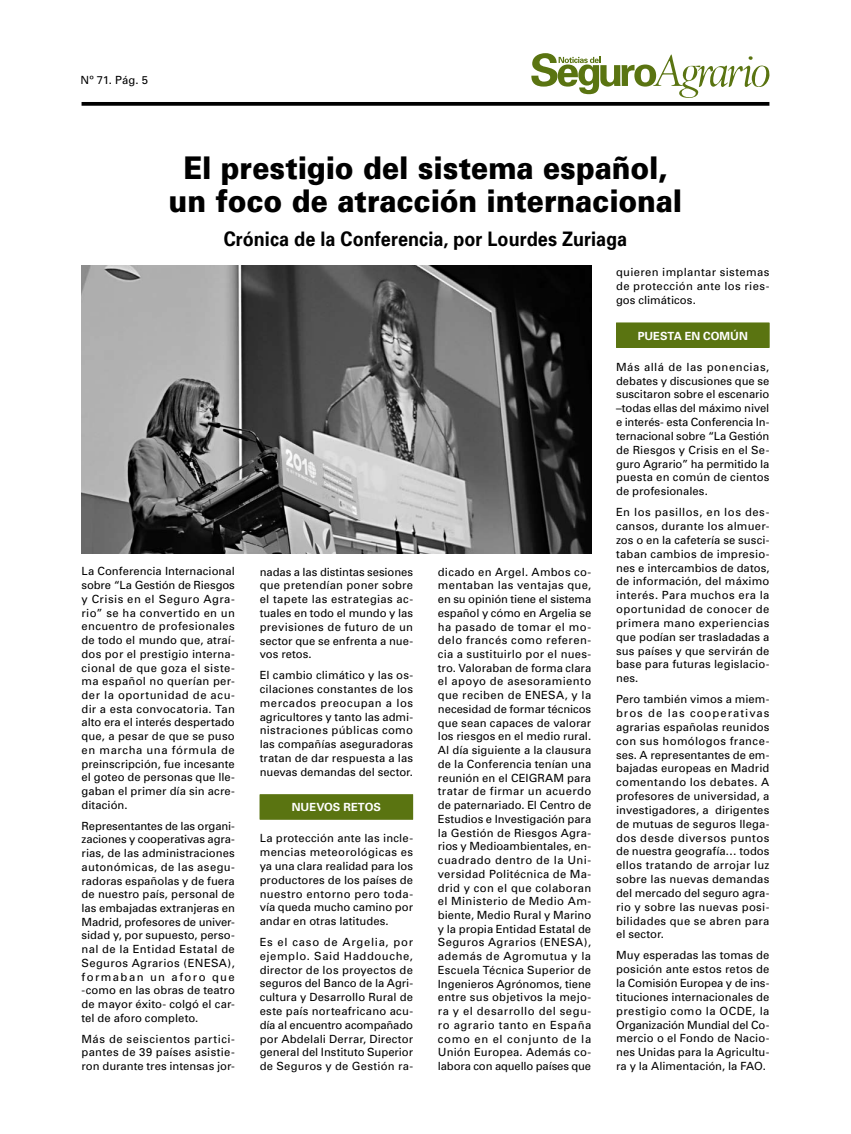
<style>
.page{position:relative;width:851px;height:1134px;background:#fff}
.page>*{position:absolute;margin:0;border:0;box-sizing:border-box;transform-origin:0 0}
.t1{font:900 31.25px/32.5px "Univers";letter-spacing:-.005em;color:#000;text-align:center;scale:.9 1}
.t2{font:700 20px "Univers";letter-spacing:.005em;color:#000;scale:.9 1}
.t3{font:11.25px/13.8px "Univers";letter-spacing:.005em;color:#000;text-align:justify}
.t4{font:700 11.25px "Univers";color:#fff}
</style>
<div class="page">
<svg style="left:81px;top:102px;width:688px;height:4px;background:#111"></svg>
<svg style="left:531px;top:53px;width:238px;height:45px"></svg>
<div style="left:260px;top:795px;width:153px;height:25px;background:#7a8e3f"></div>
<div style="left:260px;top:794px;width:153px;height:25px;background:#5a7411"></div>
<div style="left:616px;top:323px;width:153px;height:25px;background:#5a7411"></div>
<div style="left:616px;top:322px;width:153px;height:25px;background:#5a7411"></div>
<img style="left:81px;top:266px;width:510px;height:288px">
<p class="t3" style="left:80px;top:73px;width:69px">Nº 71. Pág. 5</p>
<h1 class="t1" style="left:169px;top:151px;width:572px">El prestigio del sistema español, un foco de atracción internacional</h1>
<h2 class="t2" style="left:224px;top:227px;width:450px">Crónica de la Conferencia, por Lourdes Zuriaga</h2>
<p class="t3" style="left:81px;top:565px;width:155px">La Conferencia Internacional sobre “La Gestión de Riesgos y Crisis en el Seguro Agra&shy;rio” se ha convertido en un encuentro de profesionales de todo el mundo que, atraí&shy;dos por el prestigio interna&shy;cional de que goza el siste&shy;ma español no querían per&shy;der la oportunidad de acu&shy;dir a esta convocatoria. Tan alto era el interés despertado que, a pesar de que se puso en marcha una fórmula de preinscripción, fue incesante el goteo de personas que lle&shy;gaban el primer día sin acre&shy;ditación.</p>
<p class="t3" style="left:81px;top:819px;width:155px">Representantes de las organi&shy;zaciones y cooperativas agra&shy;rias, de las administraciones autonómicas, de las asegu&shy;radoras españolas y de fuera de nuestro país, personal de las embajadas extranjeras en Madrid, profesores de univer&shy;sidad y, por supuesto, perso&shy;nal de la Entidad Estatal de Seguros Agrarios (ENESA), formaban un aforo que -como en las obras de teatro de mayor éxito- colgó el car&shy;tel de aforo completo.</p>
<p class="t3" style="left:81px;top:1032px;width:155px">Más de seiscientos partici&shy;pantes de 39 países asistie&shy;ron durante tres intensas jor-</p>
<p class="t3" style="left:260px;top:565px;width:155px">nadas a las distintas sesiones que pretendían poner sobre el tapete las estrategias ac&shy;tuales en todo el mundo y las previsiones de futuro de un sector que se enfrenta a nue&shy;vos retos.</p>
<p class="t3" style="left:260px;top:668px;width:155px">El cambio climático y las os&shy;cilaciones constantes de los mercados preocupan a los agricultores y tanto las admi&shy;nistraciones públicas como las compañías aseguradoras tratan de dar respuesta a las nuevas demandas del sector.</p>
<p class="t4" style="left:292px;top:800px;width:91px">NUEVOS RETOS</p>
<p class="t3" style="left:260px;top:832px;width:155px">La protección ante las incle&shy;mencias meteorológicas es ya una clara realidad para los productores de los países de nuestro entorno pero toda&shy;vía queda mucho camino por andar en otras latitudes.</p>
<p class="t3" style="left:260px;top:935px;width:155px">Es el caso de Argelia, por ejemplo. Said Haddouche, director de los proyectos de seguros del Banco de la Agri&shy;cultura y Desarrollo Rural de este país norteafricano acu&shy;día al encuentro acompañado por Abdelali Derrar, Director general del Instituto Superior de Seguros y de Gestión ra-</p>
<p class="t3" style="left:438px;top:565px;width:155px">dicado en Argel. Ambos co&shy;mentaban las ventajas que, en su opinión tiene el sistema español y cómo en Argelia se ha pasado de tomar el mo&shy;delo francés como referen&shy;cia a sustituirlo por el nues&shy;tro. Valoraban de forma clara el apoyo de asesoramiento que reciben de ENESA, y la necesidad de formar técnicos que sean capaces de valorar los riesgos en el medio rural.<br>Al día siguiente a la clausura de la Conferencia tenían una reunión en el CEIGRAM para tratar de firmar un acuerdo de paternariado. El Centro de Estudios e Investigación para la Gestión de Riesgos Agra&shy;rios y Medioambientales, en&shy;cuadrado dentro de la Uni&shy;versidad Politécnica de Ma&shy;drid y con el que colaboran el Ministerio de Medio Am&shy;biente, Medio Rural y Marino y la propia Entidad Estatal de Seguros Agrarios (ENESA), además de Agromutua y la Escuela Técnica Superior de Ingenieros Agrónomos, tiene entre sus objetivos la mejo&shy;ra y el desarrollo del segu&shy;ro agrario tanto en España como en el conjunto de la Unión Europea. Además co&shy;labora con aquello países que</p>
<p class="t3" style="left:616px;top:266px;width:155px">quieren implantar sistemas de protección ante los ries&shy;gos climáticos.</p>
<p class="t4" style="left:637px;top:329px;width:112px">PUESTA EN COMÚN</p>
<p class="t3" style="left:616px;top:360px;width:155px">Más allá de las ponencias, debates y discusiones que se suscitaron sobre el escenario –todas ellas del máximo nivel e interés- esta Conferencia In&shy;ternacional sobre “La Gestión de Riesgos y Crisis en el Se&shy;guro Agrario” ha permitido la puesta en común de cientos de profesionales.</p>
<p class="t3" style="left:616px;top:505px;width:155px">En los pasillos, en los des&shy;cansos, durante los almuer&shy;zos o en la cafetería se susci&shy;taban cambios de impresio&shy;nes e intercambios de datos, de información, del máximo interés. Para muchos era la oportunidad de conocer de primera mano experiencias que podían ser trasladadas a sus países y que servirán de base para futuras legislacio&shy;nes.</p>
<p class="t3" style="left:616px;top:692px;width:155px">Pero también vimos a miem&shy;bros de las cooperativas agrarias españolas reunidos con sus homólogos france&shy;ses. A representantes de em&shy;bajadas europeas en Madrid comentando los debates. A profesores de universidad, a investigadores, a dirigentes de mutuas de seguros llega&shy;dos desde diversos puntos de nuestra geografía… todos ellos tratando de arrojar luz sobre las nuevas demandas del mercado del seguro agra&shy;rio y sobre las nuevas posi&shy;bilidades que se abren para el sector.</p>
<p class="t3" style="left:616px;top:948px;width:155px">Muy esperadas las tomas de posición ante estos retos de la Comisión Europea y de ins&shy;tituciones internacionales de prestigio como la OCDE, la Organización Mundial del Co&shy;mercio o el Fondo de Nacio&shy;nes Unidas para la Agricultu&shy;ra y la Alimentación, la FAO.</p>
</div>
